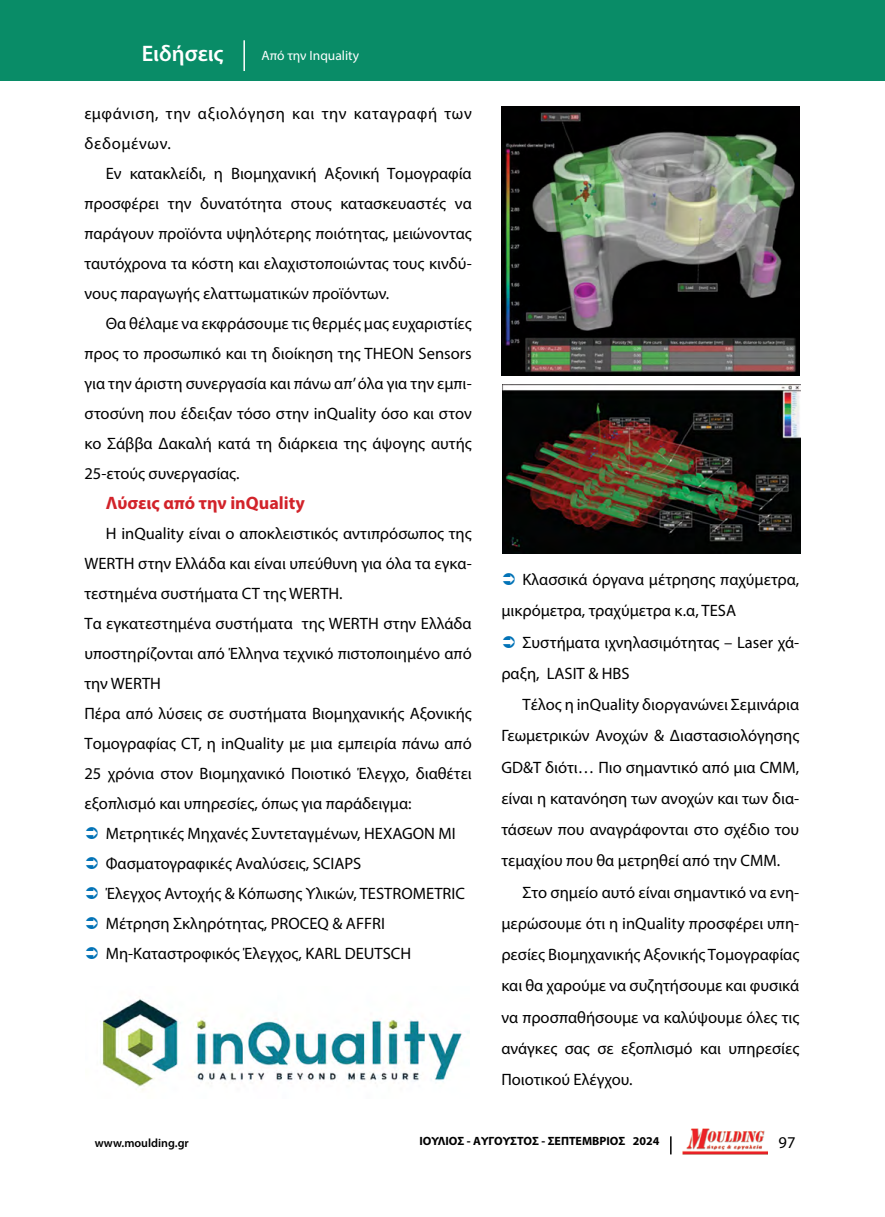
<style>
.page{position:relative;width:885px;height:1217px;background:#fff}
.page>*{position:absolute;margin:0;border:0;box-sizing:border-box;transform-origin:0 0}
.t1{font:600 22.5px "Myriad Pro";color:#fff}
.t2{font:700 18px "Myriad Pro";color:#d2232a}
.t3{font:16.5px/30px "Myriad Pro";color:#000;text-align:justify}
.t4{font:16.5px/30px "Myriad Pro";letter-spacing:.04em;color:#000}
.t5{font:13.5px "Myriad Pro";color:#fff}
.t6{font:700 12px "Myriad Pro";color:#000}
.t7{font:600 12px "Myriad Pro";color:#000}
</style>
<div class="page">
<svg style="left:670px;top:1136px;width:1px;height:18px"></svg>
<img style="left:682px;top:1128px;width:85px;height:27px">
<div style="left:0;top:0;width:884px;height:80px;background:#098c67"></div>
<hr style="left:243px;top:40px;width:2px;height:31px;background:#fff">
<img style="left:100px;top:999px;width:370px;height:92px">
<img style="left:501px;top:106px;width:298px;height:270px">
<img style="left:502px;top:384px;width:298px;height:169px">
<h1 class="t1" style="left:142px;top:39px;width:83px">Ειδήσεις</h1>
<p class="t5" style="left:261px;top:47px;width:99px">Από την Inquality</p>
<p class="t4" style="left:84px;top:98px;width:389px">εμφάνιση, την αξιολόγηση και την καταγραφή των δεδομένων.</p>
<p class="t3" style="left:84px;top:158px;width:389px;text-indent:21px">Εν κατακλείδι, η Bιομηχανική Αξονική Τομογραφία προσφέρει την δυνατότητα στους κατασκευαστές να παράγουν προϊόντα υψηλότερης ποιότητας, μειώνοντας ταυτόχρονα τα κόστη και ελαχιστοποιώντας τους κινδύ&shy;νους παραγωγής ελαττωματικών προϊόντων.</p>
<p class="t3" style="left:84px;top:308px;width:389px;text-indent:21px">Θα θέλαμε να εκφράσουμε τις θερμές μας ευχαριστίες προς το προσωπικό και τη διοίκηση της THEON Sensors για την άριστη συνεργασία και πάνω απ’ όλα για την εμπι&shy;στοσύνη που έδειξαν τόσο στην inQuality όσο και στον κο Σάββα Δακαλή κατά τη διάρκεια της άψογης αυτής 25-ετούς συνεργασίας.</p>
<p class="t2" style="left:106px;top:491px;width:200px">Λύσεις από την inQuality</p>
<p class="t3" style="left:84px;top:518px;width:389px;text-align:left;text-indent:21px">Η inQuality είναι ο αποκλειστικός αντιπρόσωπος της WERTH στην Ελλάδα και είναι υπεύθυνη για όλα τα εγκα&shy;τεστημένα συστήματα CT της WERTH.<br>Τα εγκατεστημένα συστήματα της WERTH στην Ελλάδα υποστηρίζονται από Έλληνα τεχνικό πιστοποιημένο από την WERTH<br>Πέρα από λύσεις σε συστήματα Βιομηχανικής Αξονικής Τομογραφίας CT, η inQuality με μια εμπειρία πάνω από 25 χρόνια στον Βιομηχανικό Ποιοτικό Έλεγχο, διαθέτει εξοπλισμό και υπηρεσίες, όπως για παράδειγμα:</p>
<p class="t3" style="left:106px;top:818px;width:361px;text-align:left">Μετρητικές Μηχανές Συντεταγμένων, HEXAGON MI Φασματογραφικές Αναλύσεις, SCIAPS<br>Έλεγχος Αντοχής &amp; Κόπωσης Υλικών, TESTROMETRIC Μέτρηση Σκληρότητας, PROCEQ &amp; AFFRI Μη-Καταστροφικός Έλεγχος, KARL DEUTSCH</p>
<p class="t3" style="left:501px;top:563px;width:299px;line-height:31.2px;text-indent:21px">Κλασσικά όργανα μέτρησης παχύμετρα, μικρόμετρα, τραχύμετρα κ.α, ΤESA</p>
<p class="t3" style="left:501px;top:626px;width:299px;line-height:31.2px;text-indent:21px">Συστήματα ιχνηλασιμότητας – Laser χά&shy;ραξη, LASIT &amp; HBS</p>
<p class="t3" style="left:501px;top:688px;width:299px;line-height:31.2px;text-indent:21px">Τέλος η inQuality διοργανώνει Σεμινάρια Γεωμετρικών Ανοχών &amp; Διαστασιολόγησης GD&amp;T διότι… Πιο σημαντικό από μια CMM, είναι η κατανόηση των ανοχών και των δια&shy;τάσεων που αναγράφονται στο σχέδιο του τεμαχίου που θα μετρηθεί από την CMM.</p>
<p class="t3" style="left:501px;top:876px;width:299px;line-height:31.2px;text-indent:21px">Στο σημείο αυτό είναι σημαντικό να ενη&shy;μερώσουμε ότι η inQuality προσφέρει υπη&shy;ρεσίες Βιομηχανικής Αξονικής Τομογραφίας και θα χαρούμε να συζητήσουμε και φυσικά να προσπαθήσουμε να καλύψουμε όλες τις ανάγκες σας σε εξοπλισμό και υπηρεσίες Ποιοτικού Ελέγχου.</p>
<p class="t6" style="left:419px;top:1132px;width:241px">ΙΟΥΛΙΟΣ - ΑΥΓΟΥΣΤΟΣ - ΣΕΠΤΕΜΒΡΙΟΣ 2024</p>
<p class="t7" style="left:95px;top:1134px;width:96px">www.moulding.gr</p>
<p class="t3" style="left:778px;top:1126px;width:18px">97</p>
</div>
